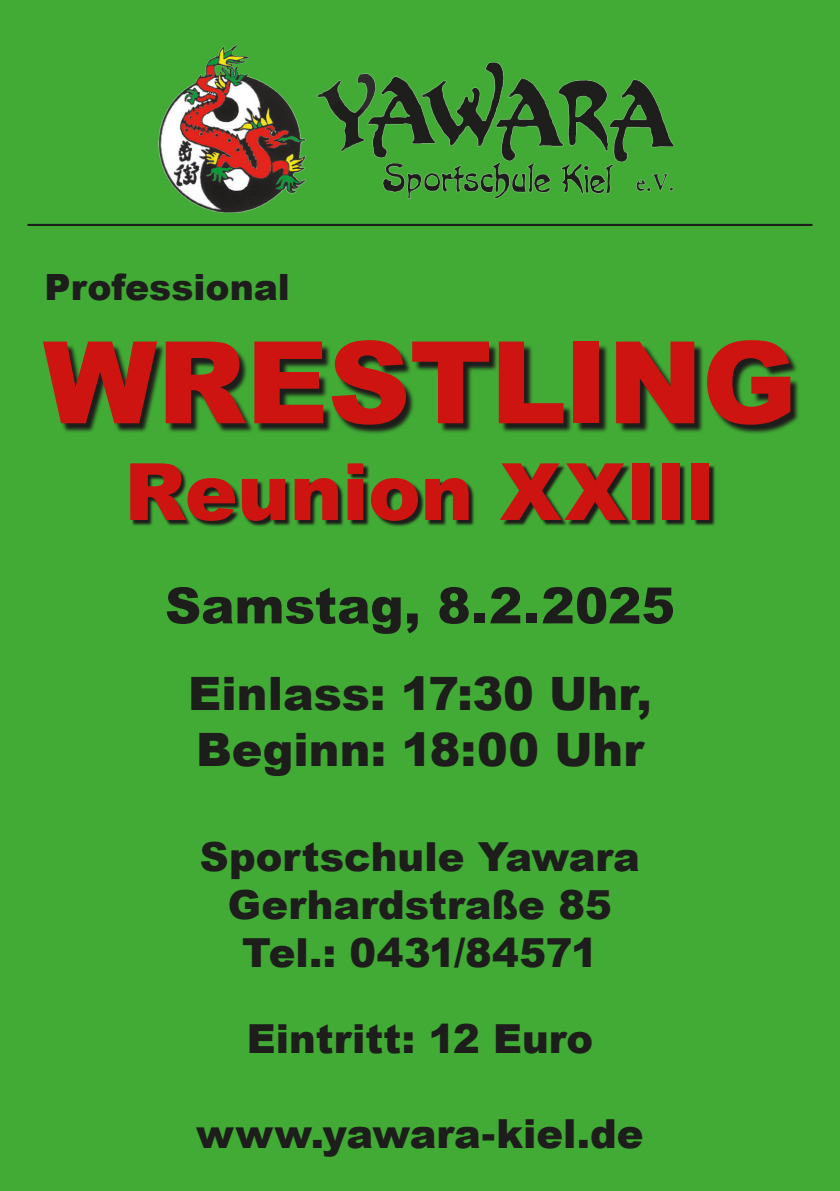
<style>
.page{position:relative;width:840px;height:1191px;background:#fff}
.page>*{position:absolute;margin:0;border:0;box-sizing:border-box;transform-origin:0 0}
.t1{font:900 114px "Arial";letter-spacing:-.005em;color:#ce1411}
.t2{font:900 79px "Arial";letter-spacing:-.005em;color:#ce1411}
.t3{font:900 50px "Arial";color:#1d1d1b}
.t4{font:900 46px "Arial";color:#1d1d1b}
.t5{font:900 40px "Arial";color:#1d1d1b}
.t6{font:900 36.2px "Arial";color:#1d1d1b}
</style>
<div class="page">
<div style="left:0;top:0;width:839px;height:1191px;background:#41ab35"></div>
<img style="left:158px;top:44px;width:148px;height:169px">
<img style="left:317px;top:62px;width:358px;height:137px">
<hr style="left:28px;top:224px;width:784px;height:2px;background:#1d1d1b">
<svg style="left:132px;top:465px;width:583px;height:62px"></svg>
<svg style="left:46px;top:344px;width:753px;height:90px"></svg>
<p class="t6" style="left:45px;top:260px;width:247px">Professional</p>
<p class="t1" style="left:43px;top:300px;width:755px">WRESTLING</p>
<p class="t2" style="left:124px;top:434px;width:592px">Reunion XXIII</p>
<p class="t3" style="left:165px;top:569px;width:511px">Samstag, 8.2.2025</p>
<p class="t4" style="left:188px;top:660px;width:465px">Einlass: 17:30 Uhr,</p>
<p class="t4" style="left:196px;top:716px;width:449px">Beginn: 18:00 Uhr</p>
<p class="t5" style="left:200px;top:828px;width:441px">Sportschule Yawara</p>
<p class="t5" style="left:228px;top:876px;width:385px">Gerhardstraße 85</p>
<p class="t5" style="left:242px;top:924px;width:357px">Tel.: 0431/84571</p>
<p class="t5" style="left:247px;top:1010px;width:347px">Eintritt: 12 Euro</p>
<p class="t5" style="left:196px;top:1104px;width:448px">www.yawara-kiel.de</p>
</div>
